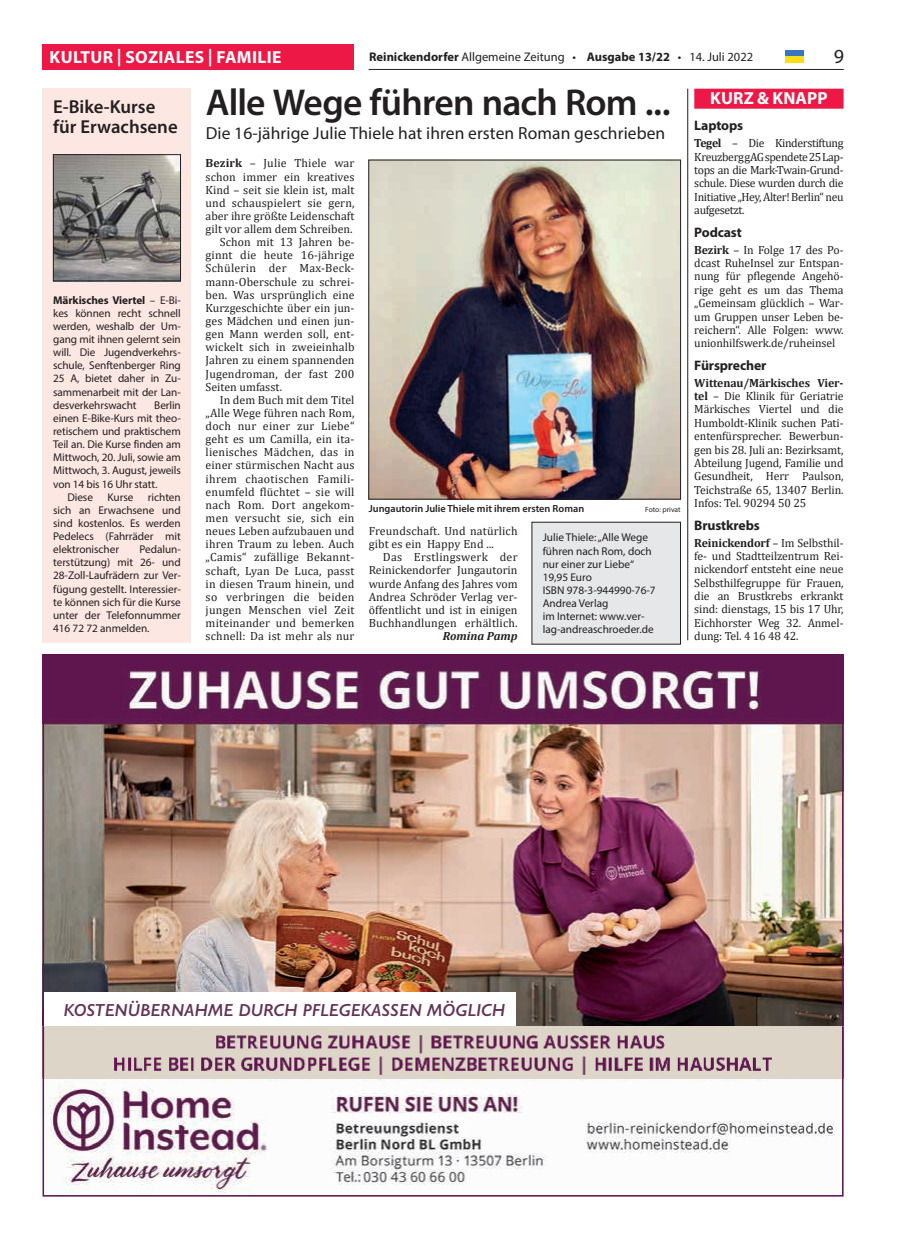
<style>
.page{position:relative;width:904px;height:1241px;background:#fff}
.page>*{position:absolute;margin:0;border:0;box-sizing:border-box;transform-origin:0 0}
.t1{font:600 37.5px "Myriad Pro";letter-spacing:-.02em;color:#231f20}
.t2{font:20px "Myriad Pro";color:#231f20}
.t3{font:600 18.75px/20px "Myriad Pro";color:#231f20}
.t4{font:17.5px "Myriad Pro";letter-spacing:.005em;color:#231f20}
.t5{font:italic 600 17.5px "Gill Sans";color:#633256}
.t6{font:700 17.5px "Myriad Pro";letter-spacing:.02em;color:#fff}
.t7{font:700 13.75px "Myriad Pro";letter-spacing:-.01em;color:#231f20}
.t8{font:12.5px "Myriad Pro";color:#231f20}
.t9{font:11.88px/13.4px "Cambria";letter-spacing:.01em;color:#231f20;text-align:justify}
.t10{font:italic 700 11.88px "Cambria";color:#231f20}
.t11{font:11.25px/13.1px "Myriad Pro";letter-spacing:-.005em;color:#231f20;text-align:justify}
.t12{font:600 10.25px "Myriad Pro";color:#231f20}
.t13{font:7.5px "Myriad Pro";color:#231f20}
.s1{font-weight:700}
</style>
<div class="page">
<hr style="left:369px;top:69px;width:474px;height:1px;background:#231f20">
<svg style="left:785px;top:51px;width:18px;height:6px"></svg>
<div style="left:785px;top:57px;width:18px;height:6px;background:#f9dd16"></div>
<div style="left:42px;top:44px;width:312px;height:25px;background:#ed1845"></div>
<div style="left:694px;top:89px;width:149px;height:20px;background:#ed1845"></div>
<img style="left:371px;top:162px;width:307px;height:335px">
<div style="left:532px;top:522px;width:148px;height:122px;background:#e6e7e9"></div>
<img style="left:43px;top:654px;width:800px;height:372px">
<svg style="left:43px;top:1010px;width:1px;height:16px"></svg>
<div style="left:44px;top:992px;width:472px;height:34px;background:#fff"></div>
<img style="left:43px;top:1026px;width:800px;height:170px">
<div style="left:43px;top:88px;width:148px;height:554px;background:#fce7e3"></div>
<img style="left:55px;top:156px;width:124px;height:123px">
<div style="left:53px;top:154px;width:128px;height:127px;border:1px solid #231f20"></div>
<hr style="left:687px;top:89px;width:1px;height:551px;background:#231f20">
<h3 class="t6" style="left:50px;top:46px;width:233px">KULTUR | SOZIALES | FAMILIE</h3>
<p class="t8" style="left:369px;top:49px;width:385px"><span class="s1">Reinickendorfer</span> Allgemeine Zeitung • <span class="s1">Ausgabe 13/22</span> • 14. Juli 2022</p>
<h2 class="t2" style="left:834px;top:44px;width:12px">9</h2>
<h3 class="t6" style="left:710px;top:87px;width:119px">KURZ &amp; KNAPP</h3>
<p class="t7" style="left:694px;top:117px;width:50px">Laptops</p>
<p class="t9" style="left:694px;top:136px;width:151px"><span class="s1">Tegel</span> – Die Kinderstiftung Kreuzberg gAG spendete 25 Lap&shy;tops an die Mark-Twain-Grund&shy;schule. Diese wurden durch die Initiative „Hey, Alter! Berlin“ neu aufgesetzt.</p>
<p class="t7" style="left:694px;top:223px;width:49px">Podcast</p>
<p class="t9" style="left:694px;top:243px;width:151px"><span class="s1">Bezirk</span> – In Folge 17 des Po&shy;dcast RuheInsel zur Entspan&shy;nung für pflegende Angehö&shy;rige geht es um das Thema „Gemeinsam glücklich – War&shy;um Gruppen unser Leben be&shy;reichern“. Alle Folgen: www. unionhilfswerk.de/ruheinsel</p>
<p class="t7" style="left:694px;top:356px;width:74px">Fürsprecher</p>
<p class="t9" style="left:694px;top:376px;width:151px"><span class="s1">Wittenau/Märkisches Vier&shy;tel</span> – Die Klinik für Geriatrie Märkisches Viertel und die Humboldt-Klinik suchen Pati&shy;entenfürsprecher. Bewerbun&shy;gen bis 28. Juli an: Bezirksamt, Abteilung Jugend, Familie und Gesundheit, Herr Paulson, Teichstraße 65, 13407 Berlin.<br>Infos: Tel. 90294 50 25</p>
<p class="t7" style="left:694px;top:516px;width:67px">Brustkrebs</p>
<p class="t9" style="left:694px;top:535px;width:151px"><span class="s1">Reinickendorf</span> – Im Selbsthil&shy;fe- und Stadtteilzentrum Rei&shy;nickendorf entsteht eine neue Selbsthilfegruppe für Frauen, die an Brustkrebs erkrankt sind: dienstags, 15 bis 17 Uhr, Eichhorster Weg 32. Anmel&shy;dung: Tel. 4 16 48 42.</p>
<h1 class="t1" style="left:206px;top:78px;width:466px">Alle Wege führen nach Rom ...</h1>
<h3 class="t4" style="left:206px;top:122px;width:461px">Die 16-jährige Julie Thiele hat ihren ersten Roman geschrieben</h3>
<h3 class="t3" style="left:53px;top:96px;width:126px">E-Bike-Kurse für Erwachsene</h3>
<p class="t9" style="left:206px;top:157px;width:150px"><span class="s1">Bezirk</span> – Julie Thiele war</p>
<p class="t9" style="left:206px;top:170px;width:150px">schon immer ein kreatives</p>
<p class="t9" style="left:206px;top:183px;width:150px">Kind – seit sie klein ist, malt</p>
<p class="t9" style="left:206px;top:196px;width:150px">und schauspielert sie gern,</p>
<p class="t9" style="left:206px;top:209px;width:150px">aber ihre größte Leidenschaft</p>
<p class="t9" style="left:206px;top:222px;width:148px">gilt vor allem dem Schreiben.</p>
<p class="t9" style="left:220px;top:235px;width:136px">Schon mit 13 Jahren be-</p>
<p class="t9" style="left:206px;top:248px;width:150px">ginnt die heute 16-jährige</p>
<p class="t9" style="left:206px;top:262px;width:150px">Schülerin der Max-Beck-</p>
<p class="t9" style="left:206px;top:275px;width:150px">mann-Oberschule zu schrei-</p>
<p class="t9" style="left:206px;top:288px;width:150px">ben. Was ursprünglich eine</p>
<p class="t9" style="left:206px;top:301px;width:150px">Kurzgeschichte über ein jun-</p>
<p class="t9" style="left:206px;top:314px;width:150px">ges Mädchen und einen jun-</p>
<p class="t9" style="left:206px;top:327px;width:150px">gen Mann werden soll, ent-</p>
<p class="t9" style="left:206px;top:340px;width:150px">wickelt sich in zweieinhalb</p>
<p class="t9" style="left:206px;top:353px;width:150px">Jahren zu einem spannenden</p>
<p class="t9" style="left:206px;top:366px;width:150px">Jugendroman, der fast 200</p>
<p class="t9" style="left:206px;top:380px;width:78px">Seiten umfasst.</p>
<p class="t9" style="left:220px;top:393px;width:136px">In dem Buch mit dem Titel</p>
<p class="t9" style="left:206px;top:406px;width:150px">„Alle Wege führen nach Rom,</p>
<p class="t9" style="left:206px;top:419px;width:150px">doch nur einer zur Liebe“</p>
<p class="t9" style="left:206px;top:432px;width:150px">geht es um Camilla, ein ita-</p>
<p class="t9" style="left:206px;top:445px;width:150px">lienisches Mädchen, das in</p>
<p class="t9" style="left:206px;top:458px;width:150px">einer stürmischen Nacht aus</p>
<p class="t9" style="left:206px;top:471px;width:150px">ihrem chaotischen Famili-</p>
<p class="t9" style="left:206px;top:485px;width:150px">enumfeld flüchtet – sie will</p>
<p class="t9" style="left:206px;top:498px;width:150px">nach Rom. Dort angekom-</p>
<p class="t9" style="left:206px;top:511px;width:150px">men versucht sie, sich ein</p>
<p class="t9" style="left:206px;top:524px;width:150px">neues Leben aufzubauen und</p>
<p class="t9" style="left:206px;top:537px;width:150px">ihren Traum zu leben. Auch</p>
<p class="t9" style="left:206px;top:550px;width:150px">„Camis“ zufällige Bekannt-</p>
<p class="t9" style="left:206px;top:563px;width:150px">schaft, Lyan De Luca, passt</p>
<p class="t9" style="left:206px;top:576px;width:150px">in diesen Traum hinein, und</p>
<p class="t9" style="left:206px;top:590px;width:150px">so verbringen die beiden</p>
<p class="t9" style="left:206px;top:603px;width:150px">jungen Menschen viel Zeit</p>
<p class="t9" style="left:206px;top:616px;width:150px">miteinander und bemerken</p>
<p class="t9" style="left:206px;top:629px;width:150px">schnell: Da ist mehr als nur</p>
<p class="t11" style="left:53px;top:293px;width:129px"><span class="s1">Märkisches Viertel</span> – E-Bi&shy;kes können recht schnell werden, weshalb der Um&shy;gang mit ihnen gelernt sein will. Die Jugendverkehrs&shy;schule, Senftenberger Ring 25 A, bietet daher in Zu&shy;sammenarbeit mit der Lan&shy;desverkehrswacht</p>
<p class="t11" style="left:154px;top:398px;width:28px">Berlin</p>
<p class="t11" style="left:53px;top:411px;width:129px">einen E-Bike-Kurs mit theo-</p>
<p class="t11" style="left:53px;top:424px;width:129px">retischem und praktischem</p>
<p class="t11" style="left:53px;top:437px;width:129px">Teil an. Die Kurse finden am</p>
<p class="t11" style="left:53px;top:450px;width:129px">Mittwoch, 20. Juli, sowie am</p>
<p class="t11" style="left:53px;top:464px;width:129px">Mittwoch, 3. August, jeweils</p>
<p class="t11" style="left:53px;top:477px;width:106px">von 14 bis 16 Uhr statt.</p>
<p class="t11" style="left:67px;top:490px;width:27px">Diese</p>
<p class="t11" style="left:108px;top:490px;width:27px">Kurse</p>
<p class="t11" style="left:53px;top:490px;width:129px;text-indent:95px">richten sich an Erwachsene und sind kostenlos. Es werden Pedelecs (Fahrräder mit elektronischer</p>
<p class="t12" style="left:369px;top:501px;width:217px">Jungautorin Julie Thiele mit ihrem ersten Roman</p>
<p class="t13" style="left:645px;top:504px;width:37px">Foto: privat</p>
<p class="t9" style="left:369px;top:524px;width:150px">Freundschaft. Und natürlich gibt es ein Happy End ...</p>
<p class="t9" style="left:369px;top:550px;width:150px;text-indent:14px">Das Erstlingswerk der Reinickendorfer Jungautorin wurde Anfang des Jahres vom Andrea Schröder Verlag ver&shy;öffentlicht und ist in einigen Buchhandlungen erhältlich.</p>
<p class="t10" style="left:443px;top:627px;width:76px">Romina Pamp</p>
<p class="t11" style="left:542px;top:531px;width:114px;text-align:left">Julie Thiele: „Alle Wege führen nach Rom, doch nur einer zur Liebe“<br>19,95 Euro<br>ISBN 978-3-944990-76-7<br>Andrea Verlag<br>im Internet: www.ver&shy;lag-andreaschroeder.de</p>
<p class="t11" style="left:53px;top:542px;width:129px;text-indent:86px">Pedalun&shy;terstützung) mit 26- und 28-Zoll-Laufrädern zur Ver&shy;fügung gestellt. Interessier&shy;te können sich für die Kurse unter der Telefonnummer 416 72 72 anmelden.</p>
<h3 class="t5" style="left:64px;top:999px;width:443px">KOSTENÜBERNAHME DURCH PFLEGEKASSEN MÖGLICH</h3>
</div>
